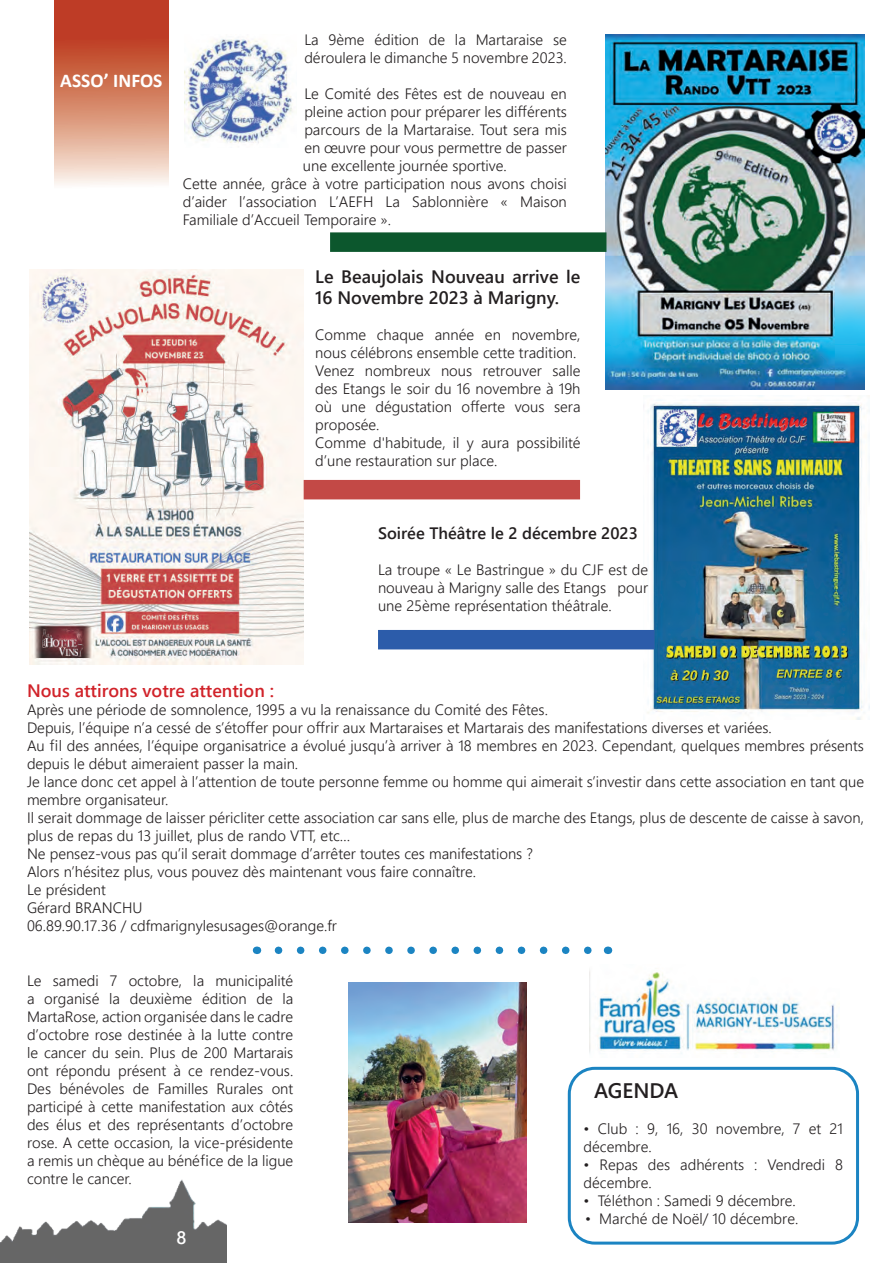
<style>
.page{position:relative;width:893px;height:1263px;background:#fff}
.page>*{position:absolute;margin:0;border:0;box-sizing:border-box;transform-origin:0 0}
.t1{font:700 21px "Yu Gothic UI";color:#231f20}
.t2{font:700 19.5px "Calibri";color:#fff}
.t3{font:700 18px/21.6px "Yu Gothic UI";color:#231f20}
.t4{font:700 18px "Yu Gothic UI";color:#d1232a}
.t5{font:600 18px "Yu Gothic UI";color:#fff}
.t6{font:700 16.5px "Yu Gothic UI";color:#231f20}
.t7{font:300 15px/18px "Yu Gothic UI";color:#231f20}
</style>
<div class="page">
<img style="left:0;top:1179px;width:227px;height:84px">
<svg style="left:54px;top:0;width:115px;height:185px;background:#d48169"></svg>
<img style="left:185px;top:39px;width:108px;height:104px">
<img style="left:606px;top:35px;width:258px;height:354px">
<img style="left:29px;top:269px;width:275px;height:395px">
<img style="left:643px;top:395px;width:220px;height:324px">
<div style="left:378px;top:630px;width:276px;height:19px;background:#2c5caa"></div>
<div style="left:304px;top:480px;width:276px;height:19px;background:#c34946"></div>
<div style="left:330px;top:232px;width:276px;height:20px;background:#0c572d"></div>
<img style="left:590px;top:972px;width:247px;height:82px">
<img style="left:349px;top:982px;width:177px;height:241px">
<div style="left:568px;top:1067px;width:291px;height:177px;border:3px solid #1b84c2;border-radius:26px"></div>
<svg style="left:278px;top:946px;width:314px;height:8px"></svg>
<h2 class="t2" style="left:60px;top:67px;width:104px">ASSO’ INFOS</h2>
<p class="t7" style="left:304px;top:28px;width:264px">La 9ème édition de la Martaraise se déroulera le dimanche 5 novembre 2023.</p>
<p class="t7" style="left:304px;top:82px;width:264px">Le Comité des Fêtes est de nouveau en</p>
<p class="t7" style="left:304px;top:100px;width:264px">pleine action pour préparer les différents</p>
<p class="t7" style="left:304px;top:118px;width:264px">parcours de la Martaraise. Tout sera mis</p>
<p class="t7" style="left:304px;top:136px;width:264px">en œuvre pour vous permettre de passer</p>
<p class="t7" style="left:303px;top:154px;width:206px">une excellente journée sportive.</p>
<p class="t7" style="left:183px;top:172px;width:385px">Cette année, grâce à votre participation nous avons choisi</p>
<p class="t7" style="left:183px;top:190px;width:385px">d’aider l’association L’AEFH La Sablonnière « Maison</p>
<p class="t7" style="left:183px;top:208px;width:210px">Familiale d’Accueil Temporaire ».</p>
<p class="t3" style="left:315px;top:266px;width:267px">Le Beaujolais Nouveau arrive le<br>16 Novembre 2023 à Marigny.</p>
<p class="t7" style="left:315px;top:324px;width:267px">Comme chaque année en novembre, nous célébrons ensemble cette tradition.<br>Venez nombreux nous retrouver salle des Etangs le soir du 16 novembre à 19h où une dégustation offerte vous sera proposée.<br>Comme d'habitude, il y aura possibilité d’une restauration sur place.</p>
<p class="t6" style="left:378px;top:523px;width:261px">Soirée Théâtre le 2 décembre 2023</p>
<p class="t7" style="left:378px;top:558px;width:272px;text-align:justify">La troupe « Le Bastringue » du CJF est de nouveau à Marigny salle des Etangs pour une 25ème représentation théâtrale.</p>
<p class="t4" style="left:27px;top:680px;width:249px">Nous attirons votre attention :</p>
<p class="t7" style="left:27px;top:699px;width:839px">Après une période de somnolence, 1995 a vu la renaissance du Comité des Fêtes.<br>Depuis, l’équipe n’a cessé de s’étoffer pour offrir aux Martaraises et Martarais des manifestations diverses et variées.<br>Au fil des années, l’équipe organisatrice a évolué jusqu’à arriver à 18 membres en 2023. Cependant, quelques membres présents depuis le début aimeraient passer la main.<br>Je lance donc cet appel à l’attention de toute personne femme ou homme qui aimerait s’investir dans cette association en tant que membre organisateur.<br>Il serait dommage de laisser péricliter cette association car sans elle, plus de marche des Etangs, plus de descente de caisse à savon, plus de repas du 13 juillet, plus de rando VTT, etc…<br>Ne pensez-vous pas qu’il serait dommage d’arrêter toutes ces manifestations ?<br>Alors n’hésitez plus, vous pouvez dès maintenant vous faire connaître.<br>Le président<br>Gérard BRANCHU<br>06.89.90.17.36 / cdfmarignylesusages@orange.fr</p>
<p class="t7" style="left:27px;top:969px;width:268px;text-align:justify">Le samedi 7 octobre, la municipalité a organisé la deuxième édition de la MartaRose, action organisée dans le cadre d’octobre rose destinée à la lutte contre le cancer du sein. Plus de 200 Martarais ont répondu présent à ce rendez-vous.<br>Des bénévoles de Familles Rurales ont participé à cette manifestation aux côtés des élus et des représentants d’octobre rose. A cette occasion, la vice-présidente a remis un chèque au bénéfice de la ligue contre le cancer.</p>
<h1 class="t1" style="left:594px;top:1078px;width:86px">AGENDA</h1>
<p class="t7" style="left:584px;top:1118px;width:261px">• Club : 9, 16, 30 novembre, 7 et 21 décembre.</p>
<p class="t7" style="left:584px;top:1154px;width:261px">• Repas des adhérents : Vendredi 8 décembre.</p>
<p class="t7" style="left:584px;top:1190px;width:214px">• Téléthon : Samedi 9 décembre.</p>
<p class="t7" style="left:585px;top:1208px;width:215px">• Marché de Noël/ 10 décembre.</p>
<p class="t5" style="left:177px;top:1227px;width:11px">8</p>
</div>
